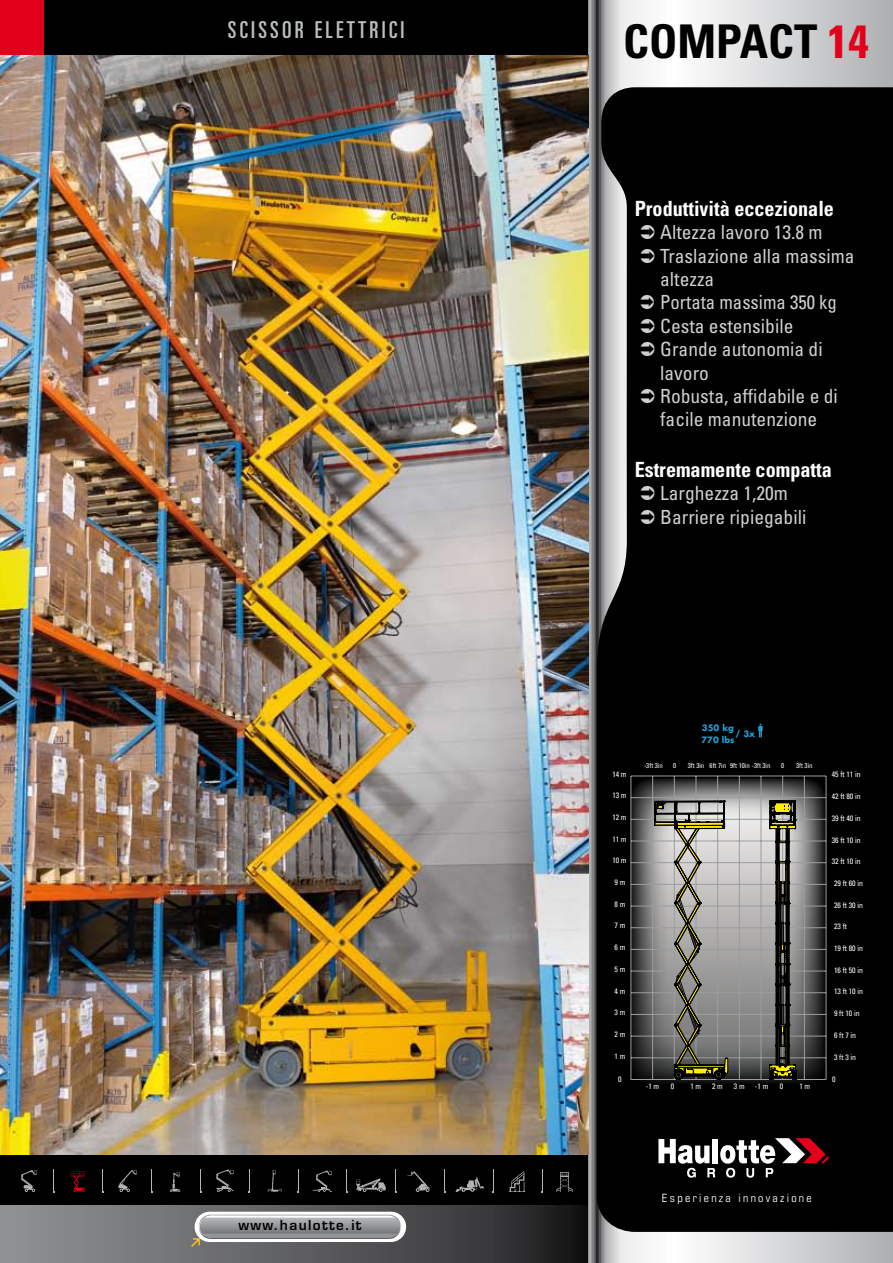
<style>
.page{position:relative;width:893px;height:1263px;background:#000}
.page>*{position:absolute;margin:0;border:0;box-sizing:border-box;transform-origin:0 0}
.t1{font:700 condensed 46.5px "Univers";color:#000}
.t2{font:ultra-condensed 23.25px "Univers";letter-spacing:.14em;color:#babebe}
.t3{font:700 condensed 21px "Univers";color:#fff;scale:.96 1}
.t4{font:condensed 19.5px/23.4px "Univers";color:#cfd0d2}
.t5{font:600 13.5px "Eurostile";letter-spacing:.1em;color:#000}
.t6{font:condensed 11.4px "Eurostile";letter-spacing:.2em;color:#fff}
.t7{font:700 8.55px "Futura";color:#269cd3}
.t8{font:condensed 7.8px "Univers";color:#fff}
.t9{font:condensed 6.9px "Univers";color:#fff}
.s1{color:#e2001a}
</style>
<div class="page">
<svg style="left:0;top:1205px;width:586px;height:58px;background:#5b5b5d"></svg>
<div style="left:195px;top:1212px;width:211px;height:30px;background:#fff;border-radius:15px"></div>
<div style="left:199px;top:1214px;width:202px;height:25px;background:#dadbdb;border-radius:12px"></div>
<svg style="left:191px;top:1215px;width:209px;height:32px;background:#9c9d9e"></svg>
<div style="left:0;top:0;width:43px;height:56px;background:#e2001a"></div>
<svg style="left:588px;top:0;width:305px;height:1263px"></svg>
<svg style="left:630px;top:778px;width:196px;height:306px;background:#515151"></svg>
<svg style="left:631px;top:1079px;width:16px;height:1px"></svg>
<hr style="left:647px;top:1079px;width:179px;height:1px;background:#9c9d9f">
<svg style="left:632px;top:776px;width:15px;height:1px"></svg>
<svg style="left:632px;top:797px;width:15px;height:1px"></svg>
<svg style="left:632px;top:819px;width:15px;height:1px"></svg>
<svg style="left:632px;top:841px;width:15px;height:1px"></svg>
<svg style="left:632px;top:862px;width:15px;height:1px"></svg>
<svg style="left:632px;top:884px;width:15px;height:1px"></svg>
<svg style="left:632px;top:906px;width:15px;height:1px"></svg>
<svg style="left:632px;top:927px;width:15px;height:1px"></svg>
<svg style="left:632px;top:949px;width:15px;height:1px"></svg>
<svg style="left:632px;top:971px;width:15px;height:1px"></svg>
<svg style="left:632px;top:992px;width:15px;height:1px"></svg>
<svg style="left:632px;top:1014px;width:15px;height:1px"></svg>
<svg style="left:632px;top:1036px;width:15px;height:1px"></svg>
<svg style="left:632px;top:1057px;width:15px;height:1px"></svg>
<hr style="left:631px;top:776px;width:1px;height:303px;background:#9c9d9f">
<hr style="left:647px;top:906px;width:179px;height:1px;background:#9c9d9f">
<hr style="left:826px;top:776px;width:1px;height:303px;background:#9c9d9f">
<hr style="left:804px;top:776px;width:1px;height:303px;background:#9c9d9f">
<hr style="left:782px;top:776px;width:1px;height:303px;background:#9c9d9f">
<hr style="left:761px;top:776px;width:1px;height:303px;background:#9c9d9f">
<hr style="left:739px;top:776px;width:1px;height:303px;background:#9c9d9f">
<hr style="left:717px;top:776px;width:1px;height:303px;background:#9c9d9f">
<hr style="left:696px;top:776px;width:1px;height:303px;background:#9c9d9f">
<hr style="left:647px;top:776px;width:179px;height:1px;background:#9c9d9f">
<hr style="left:674px;top:776px;width:1px;height:303px;background:#9c9d9f">
<hr style="left:647px;top:819px;width:179px;height:1px;background:#9c9d9f">
<hr style="left:647px;top:841px;width:179px;height:1px;background:#9c9d9f">
<hr style="left:647px;top:862px;width:179px;height:1px;background:#9c9d9f">
<hr style="left:647px;top:884px;width:179px;height:1px;background:#9c9d9f">
<hr style="left:647px;top:797px;width:179px;height:1px;background:#9c9d9f">
<hr style="left:647px;top:1036px;width:179px;height:1px;background:#9c9d9f">
<hr style="left:647px;top:949px;width:179px;height:1px;background:#9c9d9f">
<hr style="left:647px;top:971px;width:179px;height:1px;background:#9c9d9f">
<hr style="left:647px;top:992px;width:179px;height:1px;background:#9c9d9f">
<hr style="left:647px;top:1014px;width:179px;height:1px;background:#9c9d9f">
<hr style="left:647px;top:927px;width:179px;height:1px;background:#9c9d9f">
<hr style="left:647px;top:1057px;width:179px;height:1px;background:#9c9d9f">
<hr style="left:652px;top:776px;width:1px;height:303px;background:#9c9d9f">
<svg style="left:758px;top:724px;width:5px;height:13px"></svg>
<svg style="left:654px;top:801px;width:142px;height:278px"></svg>
<img style="left:0;top:56px;width:588px;height:1098px">
<svg style="left:455px;top:1177px;width:29px;height:15px"></svg>
<svg style="left:356px;top:1178px;width:30px;height:14px"></svg>
<svg style="left:313px;top:1170px;width:19px;height:22px"></svg>
<svg style="left:118px;top:1170px;width:19px;height:22px"></svg>
<svg style="left:71px;top:1171px;width:14px;height:21px"></svg>
<svg style="left:21px;top:1170px;width:16px;height:22px"></svg>
<svg style="left:407px;top:1171px;width:23px;height:21px"></svg>
<svg style="left:267px;top:1170px;width:15px;height:22px"></svg>
<svg style="left:170px;top:1172px;width:10px;height:20px"></svg>
<svg style="left:53px;top:1169px;width:2px;height:24px"></svg>
<svg style="left:151px;top:1169px;width:2px;height:24px"></svg>
<svg style="left:102px;top:1169px;width:2px;height:24px"></svg>
<svg style="left:556px;top:1172px;width:17px;height:20px"></svg>
<svg style="left:509px;top:1171px;width:16px;height:21px"></svg>
<svg style="left:216px;top:1169px;width:18px;height:23px"></svg>
<svg style="left:200px;top:1169px;width:1px;height:24px"></svg>
<svg style="left:297px;top:1169px;width:2px;height:24px"></svg>
<svg style="left:249px;top:1169px;width:1px;height:24px"></svg>
<svg style="left:346px;top:1169px;width:2px;height:24px"></svg>
<svg style="left:395px;top:1169px;width:2px;height:24px"></svg>
<svg style="left:444px;top:1169px;width:1px;height:24px"></svg>
<svg style="left:493px;top:1169px;width:1px;height:24px"></svg>
<svg style="left:541px;top:1169px;width:2px;height:24px"></svg>
<svg style="left:641px;top:225px;width:14px;height:14px"></svg>
<svg style="left:641px;top:248px;width:14px;height:14px"></svg>
<svg style="left:641px;top:295px;width:13px;height:14px"></svg>
<svg style="left:641px;top:318px;width:14px;height:15px"></svg>
<svg style="left:641px;top:342px;width:14px;height:14px"></svg>
<svg style="left:641px;top:389px;width:14px;height:14px"></svg>
<svg style="left:641px;top:486px;width:14px;height:14px"></svg>
<svg style="left:641px;top:509px;width:14px;height:14px"></svg>
<p class="t2" style="left:228px;top:16px;width:178px">SCISSOR ELETTRICI</p>
<h1 class="t1" style="left:623px;top:13px;width:247px">COMPACT <span class="s1">14</span></h1>
<p class="t3" style="left:635px;top:195px;width:209px">Produttività eccezionale</p>
<p class="t4" style="left:660px;top:220px;width:196px">Altezza lavoro 13.8 m<br>Traslazione alla massima altezza<br>Portata massima 350 kg<br>Cesta estensibile<br>Grande autonomia di lavoro<br>Robusta, affidabile e di facile manutenzione</p>
<p class="t3" style="left:635px;top:456px;width:207px">Estremamente compatta</p>
<p class="t4" style="left:660px;top:481px;width:148px">Larghezza 1,20m<br>Barriere ripiegabili</p>
<p class="t7" style="left:702px;top:722px;width:34px">350 kg</p>
<p class="t7" style="left:735px;top:728px;width:21px">/ 3x</p>
<p class="t7" style="left:701px;top:734px;width:35px">770 lbs</p>
<p class="t5" style="left:238px;top:1217px;width:125px">www.haulotte.it</p>
<p class="t8" style="left:612px;top:769px;width:16px">14 m</p>
<p class="t8" style="left:612px;top:790px;width:16px">13 m</p>
<p class="t8" style="left:612px;top:812px;width:16px">12 m</p>
<p class="t8" style="left:612px;top:834px;width:16px">11 m</p>
<p class="t8" style="left:612px;top:856px;width:16px">10 m</p>
<p class="t8" style="left:615px;top:877px;width:12px">9 m</p>
<p class="t8" style="left:615px;top:899px;width:12px">8 m</p>
<p class="t8" style="left:615px;top:921px;width:12px">7 m</p>
<p class="t8" style="left:615px;top:942px;width:12px">6 m</p>
<p class="t8" style="left:615px;top:964px;width:12px">5 m</p>
<p class="t8" style="left:615px;top:986px;width:12px">4 m</p>
<p class="t8" style="left:615px;top:1007px;width:12px">3 m</p>
<p class="t8" style="left:615px;top:1029px;width:12px">2 m</p>
<p class="t8" style="left:615px;top:1051px;width:12px">1 m</p>
<p class="t8" style="left:618px;top:1074px;width:5px">0</p>
<p class="t9" style="left:644px;top:762px;width:20px">-3ft 3in</p>
<p class="t9" style="left:673px;top:762px;width:5px">0</p>
<p class="t9" style="left:688px;top:762px;width:84px">3ft 3in 6ft 7in 9ft 10in -3ft 3in</p>
<p class="t9" style="left:781px;top:762px;width:5px">0</p>
<p class="t9" style="left:796px;top:762px;width:18px">3ft 3in</p>
<p class="t8" style="left:646px;top:1081px;width:15px">-1 m</p>
<p class="t8" style="left:671px;top:1081px;width:5px">0</p>
<p class="t8" style="left:690px;top:1081px;width:12px">1m</p>
<p class="t8" style="left:712px;top:1081px;width:12px">2m</p>
<p class="t8" style="left:734px;top:1081px;width:12px">3 m</p>
<p class="t8" style="left:755px;top:1081px;width:15px">-1 m</p>
<p class="t8" style="left:780px;top:1081px;width:5px">0</p>
<p class="t8" style="left:799px;top:1081px;width:12px">1 m</p>
<p class="t8" style="left:832px;top:770px;width:30px">45 ft 11 in</p>
<p class="t8" style="left:832px;top:791px;width:30px">42 ft 80 in</p>
<p class="t8" style="left:832px;top:813px;width:30px">39 ft 40 in</p>
<p class="t8" style="left:832px;top:835px;width:30px">36 ft 10 in</p>
<p class="t8" style="left:832px;top:856px;width:30px">32 ft 10 in</p>
<p class="t8" style="left:834px;top:878px;width:30px">29 ft 60 in</p>
<p class="t8" style="left:834px;top:900px;width:30px">26 ft 30 in</p>
<p class="t8" style="left:834px;top:922px;width:14px">23 ft</p>
<p class="t8" style="left:834px;top:943px;width:30px">19 ft 80 in</p>
<p class="t8" style="left:834px;top:965px;width:30px">16 ft 50 in</p>
<p class="t8" style="left:834px;top:987px;width:30px">13 ft 10 in</p>
<p class="t8" style="left:834px;top:1008px;width:27px">9 ft 10 in</p>
<p class="t8" style="left:834px;top:1030px;width:24px">6 ft 7 in</p>
<p class="t8" style="left:834px;top:1052px;width:24px">3 ft 3 in</p>
<p class="t8" style="left:832px;top:1074px;width:5px">0</p>
<p class="t6" style="left:662px;top:1191px;width:151px">Esperienza innovazione</p>
</div>
